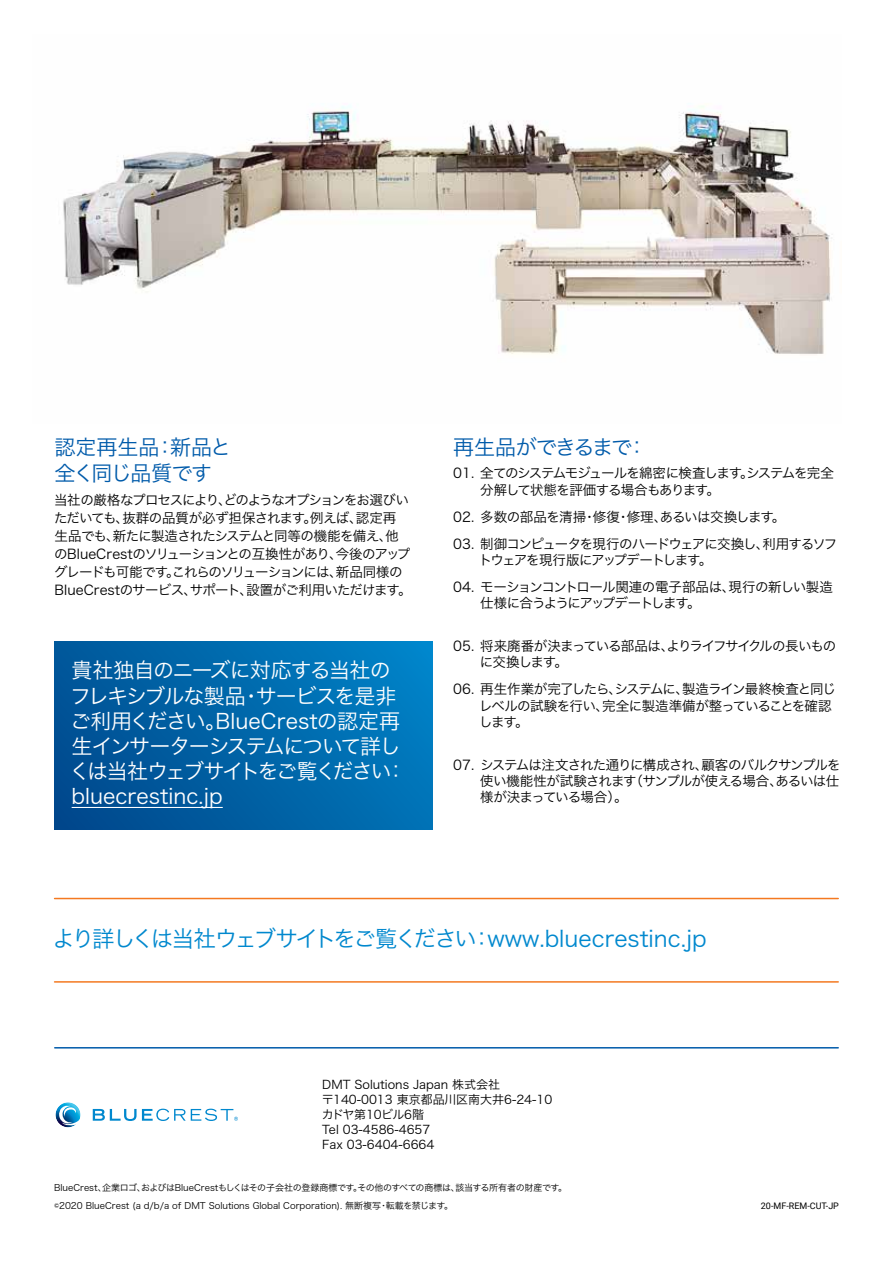
<style>
.page{position:relative;width:893px;height:1263px;background:#fff}
.page>*{position:absolute;margin:0;border:0;box-sizing:border-box;transform-origin:0 0}
.t1{font:22.5px "Hira Kaku Pro W3";letter-spacing:-.05em;color:#0088ce}
.t2{font:21px/25.2px "Hira Kaku Pro W3";letter-spacing:-.055em;color:#fff}
.t3{font:21px/25.2px "Hira Kaku Pro W3";letter-spacing:-.055em;color:#005baa}
.t4{font:13.5px/16.2px "Hira Kaku Pro W3";letter-spacing:-.06em;color:#000}
.t5{font:13.5px/16.2px "Hira Kaku Pro W3";letter-spacing:-.085em;color:#000}
.t6{font:13.5px "Hira Kaku Pro W3";letter-spacing:-.03em;color:#000}
.t7{font:12px/15px "Hira Kaku Pro W3";color:#000}
.t8{font:9px/18px "Hira Kaku Pro W3";color:#000}
.t9{font:9px "Roboto";color:#000}
</style>
<div class="page">
<hr style="left:55px;top:1047px;width:783px;height:1px;background:#005baa">
<hr style="left:55px;top:981px;width:783px;height:2px;background:#f47920">
<hr style="left:55px;top:898px;width:783px;height:1px;background:#f47920">
<svg style="left:56px;top:1102px;width:24px;height:25px"></svg>
<svg style="left:93px;top:1109px;width:145px;height:12px"></svg>
<img style="left:63px;top:105px;width:770px;height:249px">
<div style="left:55px;top:641px;width:378px;height:189px;background:linear-gradient(to right,#004e92,#007cc0)"></div>
<hr style="left:72px;top:807px;width:151px;height:1px;background:#fff">
<h2 class="t3" style="left:55px;top:433px;width:178px">認定再生品：新品と全く同じ品質です</h2>
<p class="t4" style="left:54px;top:490px;width:359px;line-height:18px">当社の厳格なプロセスにより、どのようなオプションをお選びいただいても、抜群の品質が必ず担保されます。例えば、認定再生品でも、新たに製造されたシステムと同等の機能を備え、他のBlueCrestのソリューションとの互換性があり、今後のアップグレードも可能です。これらのソリューションには、新品同様のBlueCrestのサービス、サポート、設置がご利用いただけます。</p>
<h2 class="t2" style="left:70px;top:656px;width:339px">貴社独自のニーズに対応する当社のフレキシブルな製品・サービスを是非ご利用ください。BlueCrestの認定再生インサーターシステムについて詳しくは当社ウェブサイトをご覧ください：bluecrestinc.jp</h2>
<h2 class="t3" style="left:453px;top:433px;width:196px">再生品ができるまで：</h2>
<p class="t4" style="left:480px;top:464px;width:355px;text-indent:-27px">01. 全てのシステムモジュールを綿密に検査します。システムを完全分解して状態を評価する場合もあります。</p>
<p class="t6" style="left:453px;top:504px;width:334px">02. 多数の部品を清掃・修復・修理、あるいは交換します。</p>
<p class="t5" style="left:479px;top:534px;width:360px;text-indent:-26px">03. 制御コンピュータを現行のハードウェアに交換し、利用するソフトウェアを現行版にアップデートします。</p>
<p class="t4" style="left:480px;top:578px;width:354px;text-indent:-27px">04. モーションコントロール関連の電子部品は、現行の新しい製造仕様に合うようにアップデートします。</p>
<p class="t4" style="left:480px;top:637px;width:358px;text-indent:-27px">05. 将来廃番が決まっている部品は、よりライフサイクルの長いものに交換します。</p>
<p class="t4" style="left:479px;top:680px;width:358px;text-indent:-26px">06. 再生作業が完了したら、システムに、製造ライン最終検査と同じレベルの試験を行い、完全に製造準備が整っていることを確認します。</p>
<p class="t4" style="left:480px;top:756px;width:362px;text-align:justify;text-indent:-27px">07. システムは注文された通りに構成され、顧客のバルクサンプルを使い機能性が試験されます（サンプルが使える場合、あるいは仕様が決まっている場合）。</p>
<h1 class="t1" style="left:52px;top:919px;width:656px">より詳しくは当社ウェブサイトをご覧ください：www.bluecrestinc.jp</h1>
<p class="t7" style="left:322px;top:1076px;width:232px">DMT Solutions Japan 株式会社〒140-0013 東京都品川区南大井6-24-10カドヤ第10ビル6階<br>Tel 03-4586-4657<br>Fax 03-6404-6664</p>
<p class="t8" style="left:54px;top:1178px;width:515px">BlueCrest、企業ロゴ、およびはBlueCrestもしくはその子会社の登録商標です。その他のすべての商標は、該当する所有者の財産です。©2020 BlueCrest (a d/b/a of DMT Solutions Global Corporation). 無断複写・転載を禁じます。</p>
<p class="t9" style="left:761px;top:1199px;width:80px">20-MF-REM-CUT-JP</p>
</div>
